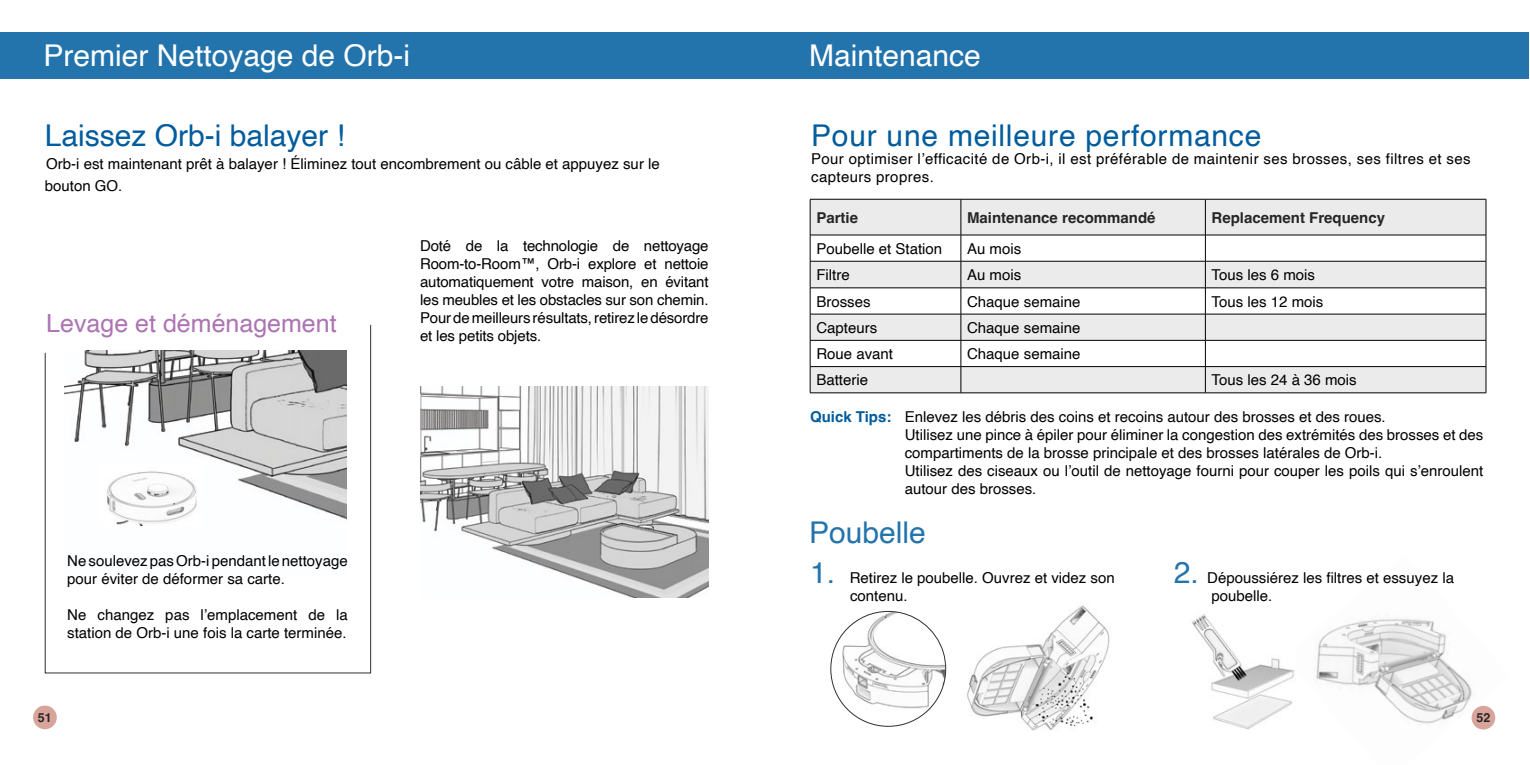
<style>
.page{position:relative;width:1530px;height:765px;background:#fff}
.page>*{position:absolute;margin:0;border:0;box-sizing:border-box;transform-origin:0 0}
.t1{font:30px "Helvetica";color:#fff}
.t2{font:30px "Helvetica";letter-spacing:.025em;color:#005c9d}
.t3{font:30px "Helvetica";color:#005c9d}
.t4{font:30px "Helvetica";color:#2374ac}
.t5{font:25px "Helvetica";color:#ac74b2}
.t6{font:15px/18px "Helvetica";color:#000}
.t7{font:15px/18px "Helvetica";letter-spacing:.025em;color:#000}
.t8{font:700 15px "Helvetica";color:#262626}
.t9{font:700 12.5px "Helvetica";color:#282828}
.s1{font-weight:700;color:#005c9d}
.s2{font-size:30px;color:#2374ac}
</style>
<div class="page">
<svg style="left:45px;top:325px;width:326px;height:348px"></svg>
<img style="left:99px;top:465px;width:105px;height:60px">
<div style="left:0;top:32px;width:782px;height:46px;background:#2374ac"></div>
<img style="left:420px;top:387px;width:289px;height:211px">
<div style="left:764px;top:32px;width:765px;height:46px;background:#2374ac"></div>
<svg style="left:811px;top:200px;width:675px;height:193px;fill:#ecebeb"></svg>
<hr style="left:810px;top:199px;width:151px;height:1px;background:#000">
<hr style="left:810px;top:199px;width:1px;height:36px;background:#000">
<hr style="left:961px;top:199px;width:244px;height:1px;background:#000">
<hr style="left:961px;top:199px;width:1px;height:36px;background:#000">
<hr style="left:1205px;top:199px;width:281px;height:1px;background:#000">
<hr style="left:1205px;top:199px;width:1px;height:36px;background:#000">
<hr style="left:1486px;top:199px;width:1px;height:36px;background:#000">
<hr style="left:810px;top:235px;width:151px;height:1px;background:#000">
<hr style="left:961px;top:235px;width:244px;height:1px;background:#000">
<hr style="left:1205px;top:235px;width:281px;height:1px;background:#000">
<hr style="left:810px;top:261px;width:151px;height:1px;background:#000">
<hr style="left:961px;top:261px;width:244px;height:1px;background:#000">
<hr style="left:1205px;top:261px;width:281px;height:1px;background:#000">
<hr style="left:810px;top:288px;width:151px;height:1px;background:#000">
<hr style="left:961px;top:288px;width:244px;height:1px;background:#000">
<hr style="left:1205px;top:288px;width:281px;height:1px;background:#000">
<hr style="left:810px;top:314px;width:151px;height:1px;background:#000">
<hr style="left:961px;top:314px;width:244px;height:1px;background:#000">
<hr style="left:1205px;top:314px;width:281px;height:1px;background:#000">
<hr style="left:810px;top:340px;width:151px;height:1px;background:#000">
<hr style="left:961px;top:340px;width:244px;height:1px;background:#000">
<hr style="left:1205px;top:340px;width:281px;height:1px;background:#000">
<hr style="left:810px;top:366px;width:151px;height:1px;background:#000">
<svg style="left:810px;top:235px;width:1px;height:158px"></svg>
<hr style="left:961px;top:366px;width:244px;height:1px;background:#000">
<svg style="left:961px;top:235px;width:1px;height:158px"></svg>
<hr style="left:1205px;top:366px;width:281px;height:1px;background:#000">
<svg style="left:1205px;top:235px;width:1px;height:158px"></svg>
<svg style="left:1486px;top:235px;width:1px;height:158px"></svg>
<hr style="left:810px;top:393px;width:151px;height:1px;background:#000">
<hr style="left:961px;top:393px;width:244px;height:1px;background:#000">
<hr style="left:1205px;top:393px;width:281px;height:1px;background:#000">
<img style="left:967px;top:605px;width:143px;height:126px">
<img style="left:1316px;top:619px;width:180px;height:107px">
<img style="left:1192px;top:614px;width:102px;height:115px">
<svg style="left:831px;top:611px;width:115px;height:116px"></svg>
<div style="left:1472px;top:706px;width:23px;height:24px;background:#d9a49a;border-radius:50%"></div>
<div style="left:33px;top:706px;width:24px;height:23px;background:#d9a49a;border-radius:50%"></div>
<h1 class="t1" style="left:43px;top:33px;width:368px">Premier Nettoyage de Orb-i</h1>
<h1 class="t3" style="left:45px;top:113px;width:302px">Laissez Orb-i balayer !</h1>
<p class="t6" style="left:45px;top:153px;width:616px;line-height:22.5px">Orb-i est maintenant prêt à balayer ! Éliminez tout encombrement ou câble et appuyez sur le bouton GO.</p>
<h2 class="t5" style="left:46px;top:304px;width:292px">Levage et déménagement</h2>
<p class="t6" style="left:420px;top:237px;width:290px;text-align:justify">Doté de la technologie de nettoyage Room-to-Room™, Orb-i explore et nettoie automatiquement votre maison, en évitant les meubles et les obstacles sur son chemin.<br>Pour de meilleurs résultats, retirez le désordre et les petits objets.</p>
<p class="t6" style="left:67px;top:552px;width:282px">Ne soulevez pas Orb-i pendant le nettoyage pour éviter de déformer sa carte.</p>
<p class="t6" style="left:67px;top:606px;width:282px">Ne changez pas l’emplacement de la station de Orb-i une fois la carte terminée.</p>
<h1 class="t1" style="left:809px;top:33px;width:173px">Maintenance</h1>
<h1 class="t2" style="left:811px;top:113px;width:452px">Pour une meilleure performance</h1>
<p class="t7" style="left:811px;top:151px;width:661px">Pour optimiser l’efficacité de Orb-i, il est préférable de maintenir ses brosses, ses filtres et ses capteurs propres.</p>
<p class="t8" style="left:816px;top:208px;width:43px">Partie</p>
<p class="t8" style="left:967px;top:208px;width:190px">Maintenance recommandé</p>
<p class="t8" style="left:1212px;top:208px;width:175px">Replacement Frequency</p>
<p class="t6" style="left:816px;top:240px;width:127px">Poubelle et Station</p>
<p class="t6" style="left:967px;top:240px;width:56px">Au mois</p>
<p class="t6" style="left:816px;top:266px;width:35px">Filtre</p>
<p class="t6" style="left:967px;top:266px;width:56px">Au mois</p>
<p class="t6" style="left:1212px;top:266px;width:105px">Tous les 6 mois</p>
<p class="t6" style="left:816px;top:293px;width:56px">Brosses</p>
<p class="t6" style="left:967px;top:293px;width:115px">Chaque semaine</p>
<p class="t6" style="left:1212px;top:293px;width:113px">Tous les 12 mois</p>
<p class="t6" style="left:816px;top:319px;width:62px">Capteurs</p>
<p class="t6" style="left:967px;top:319px;width:115px">Chaque semaine</p>
<p class="t6" style="left:816px;top:345px;width:78px">Roue avant</p>
<p class="t6" style="left:967px;top:345px;width:115px">Chaque semaine</p>
<p class="t6" style="left:816px;top:372px;width:53px">Batterie</p>
<p class="t6" style="left:1212px;top:372px;width:147px">Tous les 24 à 36 mois</p>
<p class="t6" style="left:905px;top:408px;width:580px;text-indent:-95px"><span class="s1">Quick Tips:</span> Enlevez les débris des coins et recoins autour des brosses et des roues.<br>Utilisez une pince à épiler pour éliminer la congestion des extrémités des brosses et des compartiments de la brosse principale et des brosses latérales de Orb-i.<br>Utilisez des ciseaux ou l’outil de nettoyage fourni pour couper les poils qui s’enroulent autour des brosses.</p>
<h1 class="t4" style="left:809px;top:509px;width:118px">Poubelle</h1>
<p class="t6" style="left:850px;top:569px;width:266px;text-indent:-40px"><span class="s2">1.</span> Retirez le poubelle. Ouvrez et videz son contenu.</p>
<p class="t6" style="left:1211px;top:569px;width:244px;text-indent:-37px"><span class="s2">2.</span> Dépoussiérez les filtres et essuyez la poubelle.</p>
<p class="t9" style="left:38px;top:710px;width:15px">51</p>
<p class="t9" style="left:1476px;top:710px;width:15px">52</p>
</div>
